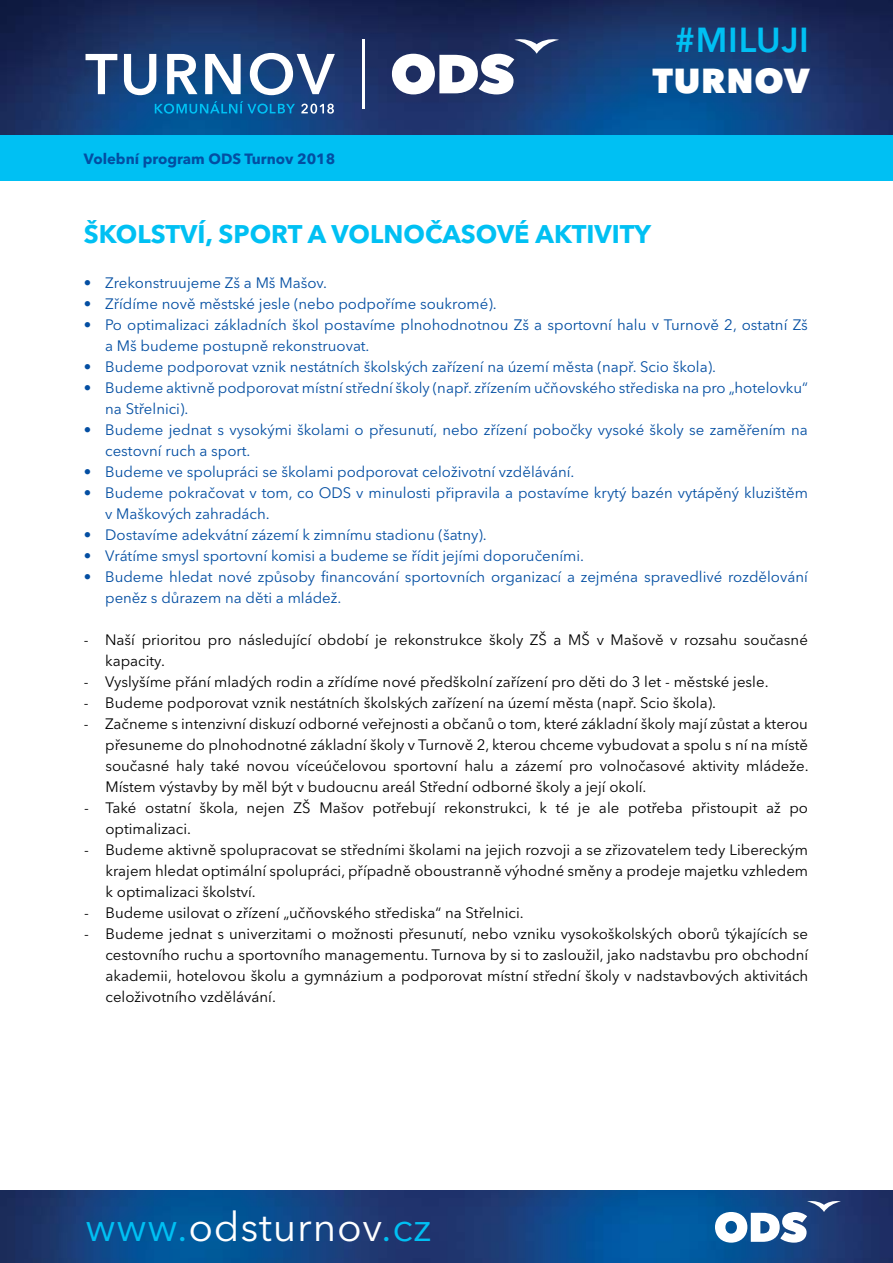
<style>
.page{position:relative;width:893px;height:1263px;background:#fff}
.page>*{position:absolute;margin:0;border:0;box-sizing:border-box;transform-origin:0 0}
.t1{font:600 56.85px "Avenir Next LT Pro";letter-spacing:.04em;color:#fff}
.t2{font:40.5px "Avenir Next LT Pro";letter-spacing:.02em;color:#fff}
.t3{font:600 34.35px "Avenir Next LT Pro";letter-spacing:.02em;color:#00c0f3}
.t4{font:800 34.35px "Avenir Next LT Pro";letter-spacing:.02em;color:#fff}
.t5{font:700 25.35px "Avenir Next LT Pro";color:#00c0f3}
.t6{font:15px/21px "Avenir Next LT Pro";color:#000;text-align:justify}
.t7{font:15px/21px "Avenir Next LT Pro";color:#034ea2}
.t8{font:700 14.7px "Avenir Next LT Pro";color:#034ea2}
.s1{color:#00c0f3}
</style>
<div class="page">
<img style="left:0;top:0;width:893px;height:135px">
<img style="left:0;top:1191px;width:893px;height:72px">
<svg style="left:715px;top:1200px;width:126px;height:42px"></svg>
<svg style="left:392px;top:38px;width:167px;height:56px"></svg>
<hr style="left:363px;top:39px;width:2px;height:70px;background:#fff">
<svg style="left:155px;top:101px;width:140px;height:13px;background:#036fad"></svg>
<svg style="left:301px;top:104px;width:33px;height:10px"></svg>
<div style="left:0;top:135px;width:893px;height:45px;background:#00c0f3"></div>
<h1 class="t1" style="left:85px;top:40px;width:250px">TURNOV</h1>
<p class="t8" style="left:84px;top:150px;width:253px">VOLEBNÍ PROGRAM ODS TURNOV 2018</p>
<h3 class="t3" style="left:675px;top:19px;width:136px">#MILUJI</h3>
<h3 class="t4" style="left:652px;top:59px;width:159px">TURNOV</h3>
<h3 class="t5" style="left:84px;top:218px;width:569px">ŠKOLSTVÍ, SPORT A VOLNOČASOVÉ AKTIVITY</h3>
<p class="t7" style="left:84px;top:272px;width:245px">• Zrekonstruujeme Zš a Mš Mašov.</p>
<p class="t7" style="left:84px;top:293px;width:414px">• Zřídíme nově městské jesle (nebo podpoříme soukromé).</p>
<p class="t7" style="left:105px;top:314px;width:704px;text-indent:-21px">• Po optimalizaci základních škol postavíme plnohodnotnou Zš a sportovní halu v Turnově 2, ostatní Zš a Mš budeme postupně rekonstruovat.</p>
<p class="t7" style="left:84px;top:356px;width:634px">• Budeme podporovat vznik nestátních školských zařízení na území města (např. Scio škola).</p>
<p class="t7" style="left:105px;top:377px;width:704px;text-indent:-21px">• Budeme aktivně podporovat místní střední školy (např. zřízením učňovského střediska na pro „hotelovku“ na Střelnici).</p>
<p class="t7" style="left:105px;top:419px;width:704px;text-indent:-21px">• Budeme jednat s vysokými školami o přesunutí, nebo zřízení pobočky vysoké školy se zaměřením na cestovní ruch a sport.</p>
<p class="t7" style="left:84px;top:461px;width:492px">• Budeme ve spolupráci se školami podporovat celoživotní vzdělávání.</p>
<p class="t7" style="left:105px;top:482px;width:704px;text-indent:-21px">• Budeme pokračovat v tom, co ODS v minulosti připravila a postavíme krytý bazén vytápěný kluzištěm v Maškových zahradách.</p>
<p class="t7" style="left:84px;top:524px;width:404px">• Dostavíme adekvátní zázemí k zimnímu stadionu (šatny).</p>
<p class="t7" style="left:84px;top:545px;width:502px">• Vrátíme smysl sportovní komisi a budeme se řídit jejími doporučeními.</p>
<p class="t7" style="left:105px;top:566px;width:704px;text-indent:-21px">• Budeme hledat nové způsoby financování sportovních organizací a zejména spravedlivé rozdělování peněz s důrazem na děti a mládež.</p>
<p class="t6" style="left:105px;top:629px;width:704px;text-indent:-21px">- Naší prioritou pro následující období je rekonstrukce školy ZŠ a MŠ v Mašově v rozsahu současné kapacity.</p>
<p class="t6" style="left:84px;top:671px;width:686px">- Vyslyšíme přání mladých rodin a zřídíme nové předškolní zařízení pro děti do 3 let - městské jesle.</p>
<p class="t6" style="left:84px;top:692px;width:634px">- Budeme podporovat vznik nestátních školských zařízení na území města (např. Scio škola).</p>
<p class="t6" style="left:105px;top:713px;width:705px;text-indent:-21px">- Začneme s intenzivní diskuzí odborné veřejnosti a občanů o tom, které základní školy mají zůstat a kterou přesuneme do plnohodnotné základní školy v Turnově 2, kterou chceme vybudovat a spolu s ní na místě současné haly také novou víceúčelovou sportovní halu a zázemí pro volnočasové aktivity mládeže.<br>Místem výstavby by měl být v budoucnu areál Střední odborné školy a její okolí.</p>
<p class="t6" style="left:105px;top:797px;width:704px;text-indent:-21px">- Také ostatní škola, nejen ZŠ Mašov potřebují rekonstrukci, k té je ale potřeba přistoupit až po optimalizaci.</p>
<p class="t6" style="left:105px;top:839px;width:704px;text-indent:-21px">- Budeme aktivně spolupracovat se středními školami na jejich rozvoji a se zřizovatelem tedy Libereckým krajem hledat optimální spolupráci, případně oboustranně výhodné směny a prodeje majetku vzhledem k optimalizaci školství.</p>
<p class="t6" style="left:84px;top:902px;width:441px">- Budeme usilovat o zřízení „učňovského střediska“ na Střelnici.</p>
<p class="t6" style="left:105px;top:923px;width:704px;text-indent:-21px">- Budeme jednat s univerzitami o možnosti přesunutí, nebo vzniku vysokoškolských oborů týkajících se cestovního ruchu a sportovního managementu. Turnova by si to zasloužil, jako nadstavbu pro obchodní akademii, hotelovou školu a gymnázium a podporovat místní střední školy v nadstavbových aktivitách celoživotního vzdělávání.</p>
<h2 class="t2" style="left:85px;top:1203px;width:348px"><span class="s1">www.</span>odsturnov<span class="s1">.cz</span></h2>
</div>
